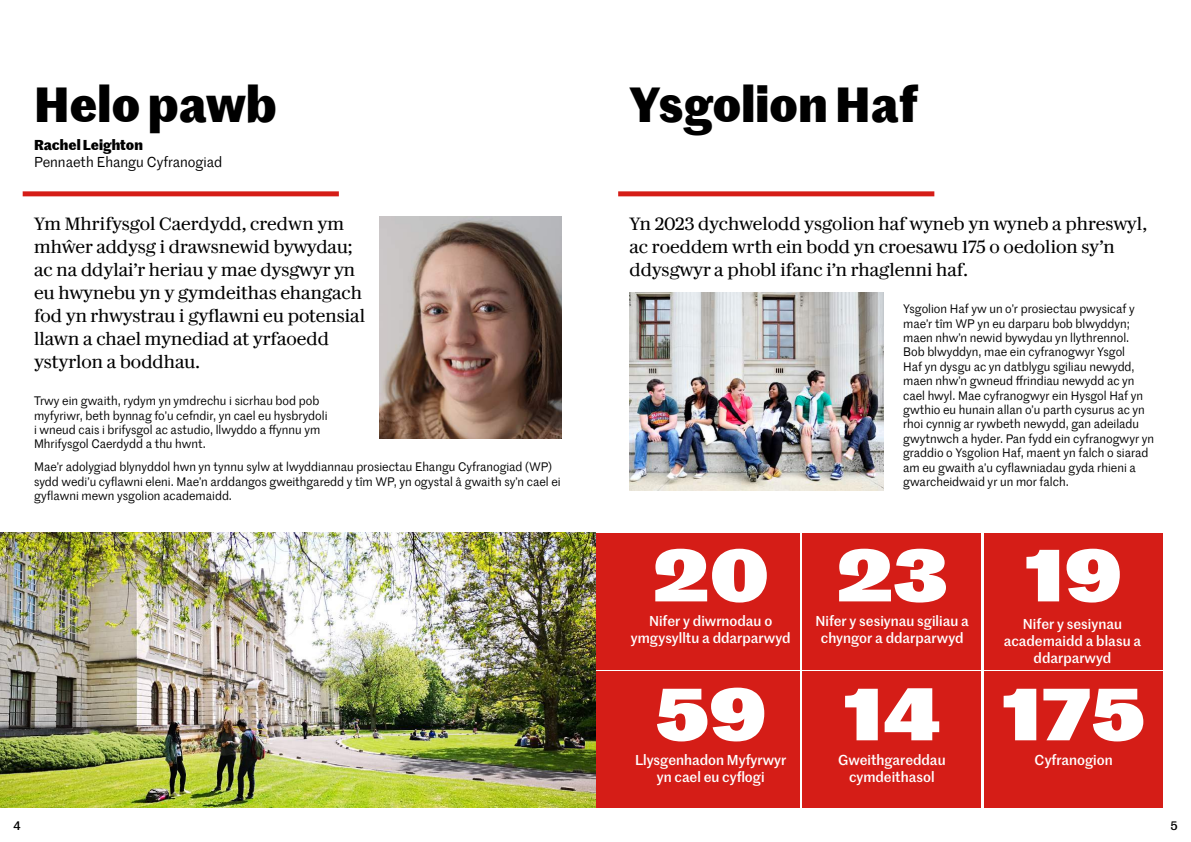
<style>
.page{position:relative;width:1191px;height:842px;background:#fff}
.page>*{position:absolute;margin:0;border:0;box-sizing:border-box;transform-origin:0 0}
.t1{font:900 72px/138.9px "Marr Sans TT";color:#fff}
.t2{font:700 48px "Marr Sans TT";color:#000}
.t3{font:18px/23px "Darby Serif Text TT";color:#000}
.t4{font:500 14px/16.8px "Marr Sans";color:#fff;text-align:center}
.t5{font:14px "Marr Sans TT";color:#000}
.t6{font:700 14px "Marr Sans TT";color:#000}
.t7{font:12px/14.4px "Marr Sans TT";color:#000}
.t8{font:500 12px "Marr Sans";color:#000}
</style>
<div class="page">
<div style="left:595px;top:533px;width:204px;height:136px;background:#d51d17"></div>
<div style="left:802px;top:533px;width:179px;height:136px;background:#d51d17"></div>
<div style="left:984px;top:533px;width:178px;height:136px;background:#d51d17"></div>
<div style="left:595px;top:672px;width:204px;height:136px;background:#d51d17"></div>
<div style="left:802px;top:672px;width:179px;height:136px;background:#d51d17"></div>
<img style="left:379px;top:217px;width:182px;height:222px">
<img style="left:0;top:533px;width:595px;height:275px">
<div style="left:23px;top:191px;width:316px;height:5px;background:#d51d17"></div>
<div style="left:618px;top:191px;width:316px;height:5px;background:#d51d17"></div>
<div style="left:984px;top:672px;width:179px;height:136px;background:#d51d17"></div>
<img style="left:629px;top:292px;width:254px;height:198px">
<h2 class="t2" style="left:34px;top:68px;width:245px">Helo pawb</h2>
<h2 class="t2" style="left:629px;top:68px;width:290px">Ysgolion Haf</h2>
<p class="t6" style="left:34px;top:134px;width:110px">Rachel Leighton</p>
<p class="t5" style="left:34px;top:152px;width:190px">Pennaeth Ehangu Cyfranogiad</p>
<p class="t3" style="left:34px;top:211px;width:333px">Ym Mhrifysgol Caerdydd, credwn ym mhŵer addysg i drawsnewid bywydau; ac na ddylai’r heriau y mae dysgwyr yn eu hwynebu yn y gymdeithas ehangach fod yn rhwystrau i gyflawni eu potensial llawn a chael mynediad at yrfaoedd ystyrlon a boddhau.</p>
<p class="t7" style="left:34px;top:393px;width:295px">Trwy ein gwaith, rydym yn ymdrechu i sicrhau bod pob myfyriwr, beth bynnag fo’u cefndir, yn cael eu hysbrydoli i wneud cais i brifysgol ac astudio, llwyddo a ffynnu ym Mhrifysgol Caerdydd a thu hwnt.</p>
<p class="t7" style="left:34px;top:459px;width:528px">Mae’r adolygiad blynyddol hwn yn tynnu sylw at lwyddiannau prosiectau Ehangu Cyfranogiad (WP) sydd wedi’u cyflawni eleni. Mae’n arddangos gweithgaredd y tîm WP, yn ogystal â gwaith sy’n cael ei gyflawni mewn ysgolion academaidd.</p>
<h3 class="t3" style="left:629px;top:211px;width:519px">Yn 2023 dychwelodd ysgolion haf wyneb yn wyneb a phreswyl, ac roeddem wrth ein bodd yn croesawu 175 o oedolion sy’n ddysgwyr a phobl ifanc i’n rhaglenni haf.</h3>
<p class="t7" style="left:903px;top:301px;width:252px">Ysgolion Haf yw un o’r prosiectau pwysicaf y mae’r tîm WP yn eu darparu bob blwyddyn; maen nhw’n newid bywydau yn llythrennol.<br>Bob blwyddyn, mae ein cyfranogwyr Ysgol<br>Haf yn dysgu ac yn datblygu sgiliau newydd, maen nhw’n gwneud ffrindiau newydd ac yn cael hwyl. Mae cyfranogwyr ein Hysgol Haf yn gwthio eu hunain allan o’u parth cysurus ac yn rhoi cynnig ar rywbeth newydd, gan adeiladu gwytnwch a hyder. Pan fydd ein cyfranogwyr yn graddio o Ysgolion Haf, maent yn falch o siarad am eu gwaith a’u cyflawniadau gyda rhieni a gwarcheidwaid yr un mor falch.</p>
<h1 class="t1" style="left:652px;top:500px;width:471px">20 23 19<br>59 14</h1>
<p class="t4" style="left:631px;top:612px;width:161px">Nifer y diwrnodau o ymgysylltu a ddarparwyd</p>
<p class="t4" style="left:815px;top:612px;width:155px">Nifer y sesiynau sgiliau a chyngor a ddarparwyd</p>
<p class="t4" style="left:1003px;top:615px;width:139px">Nifer y sesiynau academaidd a blasu a ddarparwyd</p>
<h1 class="t1" style="left:1002px;top:639px;width:145px">175</h1>
<p class="t4" style="left:1034px;top:751px;width:80px">Cyfranogion</p>
<p class="t4" style="left:635px;top:751px;width:153px">Llysgenhadon Myfyrwyr yn cael eu cyflogi</p>
<p class="t4" style="left:838px;top:751px;width:109px">Gweithgareddau cymdeithasol</p>
<p class="t8" style="left:13px;top:816px;width:9px">4</p>
<p class="t8" style="left:1170px;top:816px;width:9px">5</p>
</div>
